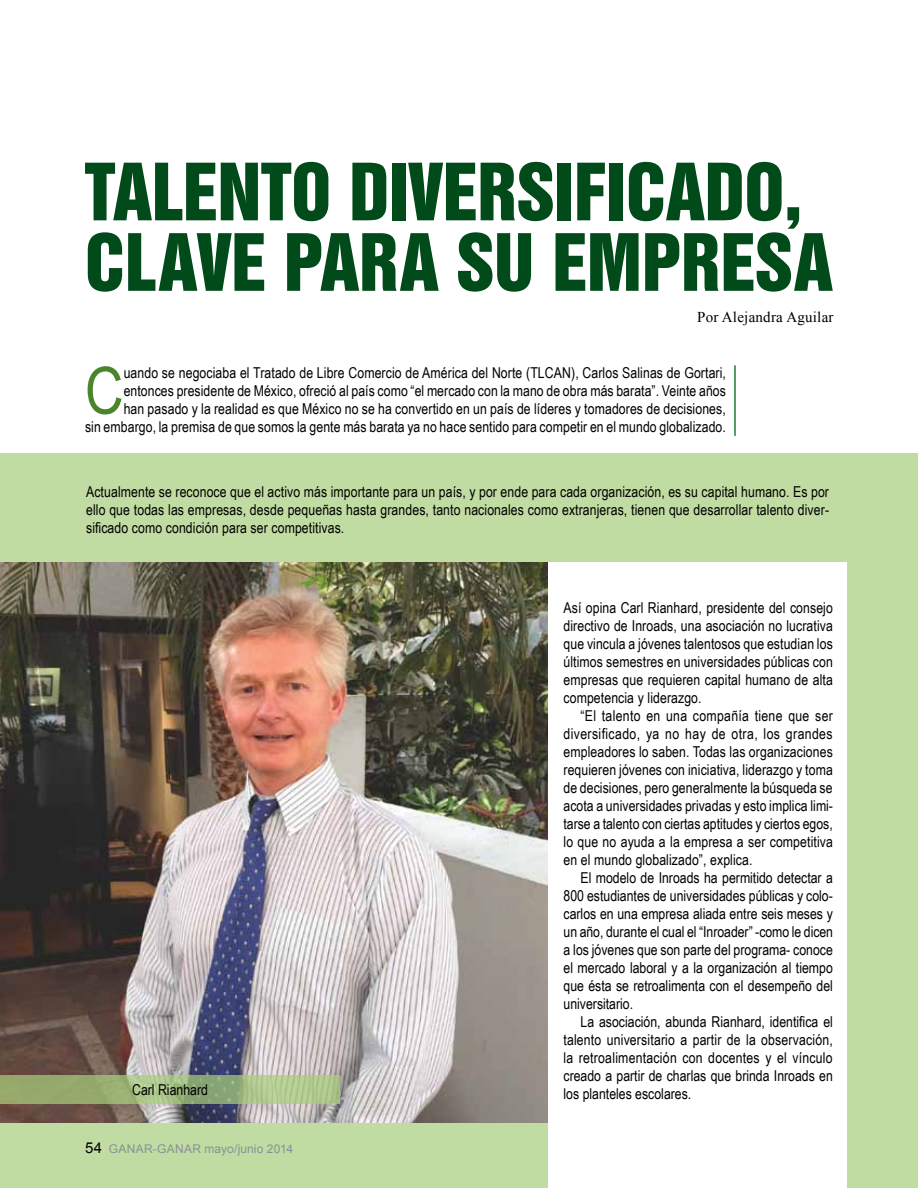
<style>
.page{position:relative;width:918px;height:1188px;background:#fff}
.page>*{position:absolute;margin:0;border:0;box-sizing:border-box;transform-origin:0 0}
.t1{font:72px/70.5px "Swiss 921 BT Regular A";color:#004b19}
.t2{font:65.25px "Arial Narrow";color:#4a852c}
.t3{font:15px/18px "Arial Narrow";letter-spacing:.005em;color:#000;text-align:justify}
.t4{font:15px "Times New Roman";letter-spacing:.015em;color:#000}
.t5{font:12px "Arial";letter-spacing:.015em;color:#879197}
.s1{font-size:15px;color:#000}
</style>
<div class="page">
<div style="left:0;top:454px;width:918px;height:734px;background:#c1dca2"></div>
<img style="left:0;top:562px;width:549px;height:561px">
<div style="left:549px;top:562px;width:298px;height:626px;background:#fff"></div>
<hr style="left:734px;top:365px;width:2px;height:71px;background:#207e31">
<svg style="left:0;top:1075px;width:340px;height:29px"></svg>
<h1 class="t1" style="left:85px;top:156px;width:745px">TALENTO DIVERSIFICADO,<br>CLAVE PARA SU EMPRESA</h1>
<p class="t4" style="left:697px;top:307px;width:138px">Por Alejandra Aguilar</p>
<h2 class="t2" style="left:85px;top:343px;width:40px">C</h2>
<p class="t3" style="left:85px;top:363px;width:642px;text-align:right">uando se negociaba el Tratado de Libre Comercio de América del Norte (TLCAN), Carlos Salinas de Gortari, entonces presidente de México, ofreció al país como “el mercado con la mano de obra más barata”. Veinte años<br>han pasado y la realidad es que México no se ha convertido en un país de líderes y tomadores de decisiones,<br>sin embargo, la premisa de que somos la gente más barata ya no hace sentido para competir en el mundo globalizado.</p>
<p class="t3" style="left:86px;top:482px;width:745px">Actualmente se reconoce que el activo más importante para un país, y por ende para cada organización, es su capital humano. Es por ello que todas las empresas, desde pequeñas hasta grandes, tanto nacionales como extranjeras, tienen que desarrollar talento diver&shy;sificado como condición para ser competitivas.</p>
<p class="t3" style="left:132px;top:1080px;width:77px">Carl Rianhard</p>
<p class="t5" style="left:85px;top:1141px;width:210px"><span class="s1">54</span> GANAR-GANAR mayo/junio 2014</p>
<p class="t3" style="left:564px;top:598px;width:271px">Así opina Carl Rianhard, presidente del consejo directivo de Inroads, una asociación no lucrativa que vincula a jóvenes talentosos que estudian los últimos semestres en universidades públicas con empresas que requieren capital humano de alta competencia y liderazgo.</p>
<p class="t3" style="left:564px;top:706px;width:271px;text-indent:17px">“El talento en una compañía tiene que ser diversificado, ya no hay de otra, los grandes empleadores lo saben. Todas las organizaciones requieren jóvenes con iniciativa, liderazgo y toma de decisiones, pero generalmente la búsqueda se acota a universidades privadas y esto implica limi&shy;tarse a talento con ciertas aptitudes y ciertos egos, lo que no ayuda a la empresa a ser competitiva en el mundo globalizado”, explica.</p>
<p class="t3" style="left:564px;top:868px;width:271px;text-indent:17px">El modelo de Inroads ha permitido detectar a 800 estudiantes de universidades públicas y colo&shy;carlos en una empresa aliada entre seis meses y un año, durante el cual el “Inroader” -como le dicen a los jóvenes que son parte del programa- conoce el mercado laboral y a la organización al tiempo que ésta se retroalimenta con el desempeño del universitario.</p>
<p class="t3" style="left:564px;top:1012px;width:271px;text-indent:17px">La asociación, abunda Rianhard, identifica el talento universitario a partir de la observación, la retroalimentación con docentes y el vínculo creado a partir de charlas que brinda Inroads en los planteles escolares.</p>
</div>
